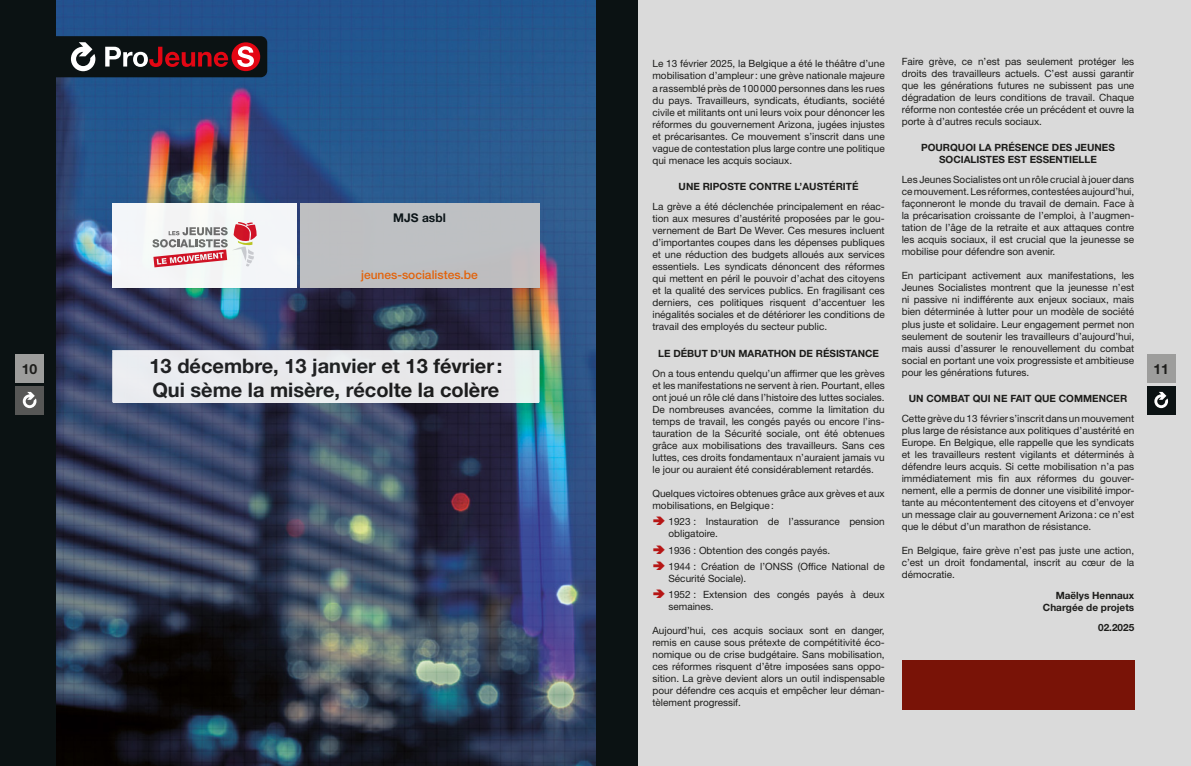
<style>
.page{position:relative;width:1191px;height:766px;background:#fff}
.page>*{position:absolute;margin:0;border:0;box-sizing:border-box;transform-origin:0 0}
.t1{font:700 20px "Helvetica Neue";color:#1d1d1b}
.t2{font:700 14px "Helvetica Neue";color:#1d1d1b}
.t3{font:500 12px "Helvetica Neue";color:#ec6608}
.t4{font:700 12px "Helvetica Neue";color:#0b1213}
.Texte__Helvetica_10_pt{font:10px/12px "Helvetica Neue";color:#1d1d1b;text-align:justify}
.Titres_Chapitres{font:700 10px/12px "Helvetica Neue";color:#1d1d1b;text-align:center}
.Signature{font:700 10px/12px "Helvetica Neue";color:#1d1d1b;text-align:right}
</style>
<div class="page">
<div style="left:595px;top:0;width:596px;height:765px;background:#dadada"></div>
<div style="left:0;top:0;width:638px;height:765px;background:#0b1213"></div>
<img style="left:57px;top:0;width:538px;height:765px">
<div style="left:901px;top:659px;width:233px;height:50px;background:#791307"></div>
<div style="left:15px;top:386px;width:29px;height:28px;background:#575756"></div>
<svg style="left:56px;top:36px;width:211px;height:41px"></svg>
<svg style="left:23px;top:392px;width:13px;height:16px"></svg>
<div style="left:1147px;top:386px;width:28px;height:28px;background:#0b1213"></div>
<svg style="left:1154px;top:392px;width:14px;height:16px"></svg>
<div style="left:1147px;top:354px;width:28px;height:29px;background:#9d9d9c"></div>
<div style="left:15px;top:354px;width:29px;height:29px;background:#9d9d9c"></div>
<div style="left:113px;top:351px;width:425px;height:51px;background:#e9eaed"></div>
<hr style="left:112px;top:350px;width:427px;height:2px;background:#fff">
<hr style="left:112px;top:352px;width:2px;height:50px;background:#fff">
<hr style="left:537px;top:352px;width:2px;height:50px;background:#fff">
<div style="left:112px;top:203px;width:185px;height:85px;background:#f4f6f8"></div>
<div style="left:300px;top:203px;width:239px;height:85px;background:#bebfc2"></div>
<svg style="left:152px;top:222px;width:105px;height:45px"></svg>
<p class="Texte__Helvetica_10_pt" style="left:901px;top:55px;width:234px">Faire grève, ce n’est pas seulement protéger les droits des travailleurs actuels. C’est aussi garantir que les générations futures ne subissent pas une dégradation de leurs conditions de travail. Chaque réforme non contestée crée un précédent et ouvre la porte à d’autres reculs sociaux.</p>
<p class="Titres_Chapitres" style="left:921px;top:141px;width:195px">POURQUOI LA PRÉSENCE DES JEUNES<br>SOCIALISTES EST ESSENTIELLE</p>
<p class="Texte__Helvetica_10_pt" style="left:901px;top:174px;width:234px">Les Jeunes Socialistes ont un rôle crucial à jouer dans ce mouvement. Les réformes, contestées aujourd’hui, façonneront le monde du travail de demain. Face à la précarisation croissante de l’emploi, à l’augmen&shy;tation de l’âge de la retraite et aux attaques contre les acquis sociaux, il est crucial que la jeunesse se mobilise pour défendre son avenir.</p>
<p class="Texte__Helvetica_10_pt" style="left:901px;top:270px;width:234px">En participant activement aux manifestations, les Jeunes Socialistes montrent que la jeunesse n’est ni passive ni indifférente aux enjeux sociaux, mais bien déterminée à lutter pour un modèle de société plus juste et solidaire. Leur engagement permet non seulement de soutenir les travailleurs d’aujourd’hui, mais aussi d’assurer le renouvellement du combat social en portant une voix progressiste et ambitieuse pour les générations futures.</p>
<p class="Titres_Chapitres" style="left:908px;top:392px;width:220px">UN COMBAT QUI NE FAIT QUE COMMENCER</p>
<p class="Texte__Helvetica_10_pt" style="left:901px;top:412px;width:234px">Cette grève du 13 février s’inscrit dans un mouvement plus large de résistance aux politiques d’austérité en Europe. En Belgique, elle rappelle que les syndicats et les travailleurs restent vigilants et déterminés à défendre leurs acquis. Si cette mobilisation n’a pas immédiatement mis fin aux réformes du gouver&shy;nement, elle a permis de donner une visibilité impor&shy;tante au mécontentement des citoyens et d’envoyer un message clair au gouvernement Arizona: ce n’est que le début d’un marathon de résistance.</p>
<p class="Texte__Helvetica_10_pt" style="left:901px;top:544px;width:234px">En Belgique, faire grève n’est pas juste une action, c’est un droit fondamental, inscrit au cœur de la démocratie.</p>
<p class="Signature" style="left:1043px;top:589px;width:93px">Maëlys Hennaux<br>Chargée de projets</p>
<p class="Signature" style="left:1098px;top:621px;width:38px">02.2025</p>
<p class="Texte__Helvetica_10_pt" style="left:652px;top:58px;width:234px">Le 13 février 2025, la Belgique a été le théâtre d’une mobilisation d’ampleur: une grève nationale majeure a rassemblé près de 100000 personnes dans les rues du pays. Travailleurs, syndicats, étudiants, société civile et militants ont uni leurs voix pour dénoncer les réformes du gouvernement Arizona, jugées injustes et précarisantes. Ce mouvement s’inscrit dans une vague de contestation plus large contre une politique qui menace les acquis sociaux.</p>
<p class="Titres_Chapitres" style="left:678px;top:180px;width:181px">UNE RIPOSTE CONTRE L’AUSTÉRITÉ</p>
<p class="Texte__Helvetica_10_pt" style="left:652px;top:200px;width:234px">La grève a été déclenchée principalement en réac&shy;tion aux mesures d’austérité proposées par le gou&shy;vernement de Bart De Wever. Ces mesures incluent d’importantes coupes dans les dépenses publiques et une réduction des budgets alloués aux services essentiels. Les syndicats dénoncent des réformes qui mettent en péril le pouvoir d’achat des citoyens et la qualité des services publics. En fragilisant ces derniers, ces politiques risquent d’accentuer les inégalités sociales et de détériorer les conditions de travail des employés du secteur public.</p>
<p class="Titres_Chapitres" style="left:658px;top:346px;width:222px">LE DÉBUT D’UN MARATHON DE RÉSISTANCE</p>
<p class="Texte__Helvetica_10_pt" style="left:652px;top:367px;width:234px">On a tous entendu quelqu’un affirmer que les grèves et les manifestations ne servent à rien. Pourtant, elles ont joué un rôle clé dans l’histoire des luttes sociales.<br>De nombreuses avancées, comme la limitation du temps de travail, les congés payés ou encore l’ins&shy;tauration de la Sécurité sociale, ont été obtenues grâce aux mobilisations des travailleurs. Sans ces luttes, ces droits fondamentaux n’auraient jamais vu le jour ou auraient été considérablement retardés.</p>
<p class="Texte__Helvetica_10_pt" style="left:652px;top:487px;width:234px">Quelques victoires obtenues grâce aux grèves et aux mobilisations, en Belgique:</p>
<p class="Texte__Helvetica_10_pt" style="left:668px;top:515px;width:218px">1923 : Instauration de l’assurance pension obligatoire.</p>
<p class="Texte__Helvetica_10_pt" style="left:668px;top:544px;width:163px">1936 : Obtention des congés payés.</p>
<p class="Texte__Helvetica_10_pt" style="left:668px;top:560px;width:218px">1944 : Création de l’ONSS (Office National de<br>Sécurité Sociale).</p>
<p class="Texte__Helvetica_10_pt" style="left:668px;top:588px;width:218px">1952 : Extension des congés payés à deux semaines.</p>
<p class="Texte__Helvetica_10_pt" style="left:652px;top:624px;width:234px">Aujourd’hui, ces acquis sociaux sont en danger, remis en cause sous prétexte de compétitivité éco&shy;nomique ou de crise budgétaire. Sans mobilisation, ces réformes risquent d’être imposées sans oppo&shy;sition. La grève devient alors un outil indispensable pour défendre ces acquis et empêcher leur déman&shy;tèlement progressif.</p>
<p class="t4" style="left:393px;top:210px;width:54px">MJS asbl</p>
<p class="t3" style="left:361px;top:268px;width:118px">jeunes-socialistes.be</p>
<h2 class="t2" style="left:22px;top:360px;width:17px">10</h2>
<h1 class="t1" style="left:149px;top:353px;width:354px">13 décembre, 13 janvier et 13 février:</h1>
<h2 class="t2" style="left:1153px;top:360px;width:17px">11</h2>
<h1 class="t1" style="left:152px;top:377px;width:348px">Qui sème la misère, récolte la colère</h1>
</div>
